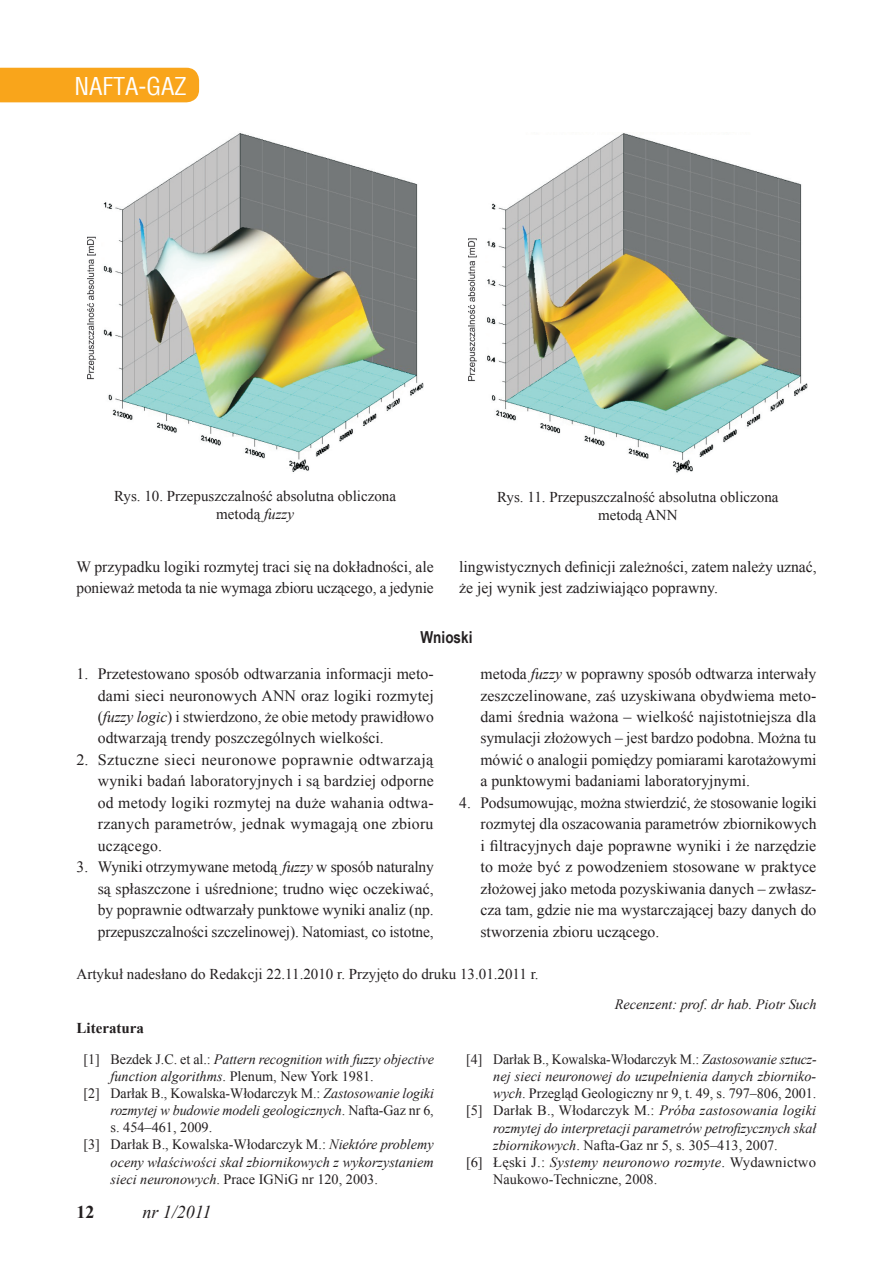
<style>
.page{position:relative;width:893px;height:1263px;background:#fff}
.page>*{position:absolute;margin:0;border:0;box-sizing:border-box;transform-origin:0 0}
.t1{font:24px "Switzerland Condensed";color:#fff}
.t2{font:italic 18px "Times New Roman";color:#231f20}
.t3{font:700 18px "Times New Roman";color:#231f20}
.t4{font:700 16.5px "Arial Narrow";color:#231f20}
.t5{font:15.75px/21.5px "Times New Roman";color:#231f20;text-align:justify}
.t6{font:15px/18px "Times New Roman";color:#231f20;text-align:center}
.t7{font:700 15px "Times New Roman";color:#231f20}
.t8{font:14.25px "Times New Roman";color:#231f20}
.t9{font:italic 14.25px "Times New Roman";letter-spacing:-.005em;color:#231f20}
.s1{font-style:italic}
.s2{font-style:normal}
</style>
<div class="page">
<div style="left:0;top:68px;width:199px;height:34px;background:#f9a51b"></div>
<img style="left:87px;top:133px;width:336px;height:339px">
<img style="left:468px;top:133px;width:339px;height:340px">
<h1 class="t1" style="left:74px;top:71px;width:114px">NAFTA-GAZ</h1>
<p class="t6" style="left:114px;top:487px;width:283px">Rys. 10. Przepuszczalność absolutna obliczona metodą <span class="s1">fuzzy</span></p>
<p class="t6" style="left:497px;top:488px;width:283px">Rys. 11. Przepuszczalność absolutna obliczona metodą ANN</p>
<p class="t5" style="left:77px;top:555px;width:359px">W przypadku logiki rozmytej traci się na dokładności, ale ponieważ metoda ta nie wymaga zbioru uczącego, a jedynie</p>
<p class="t5" style="left:459px;top:555px;width:359px">lingwistycznych definicji zależności, zatem należy uznać, że jej wynik jest zadziwiająco poprawny.</p>
<p class="t4" style="left:421px;top:625px;width:53px">Wnioski</p>
<p class="t5" style="left:98px;top:663px;width:338px;text-indent:-21px">1. Przetestowano sposób odtwarzania informacji meto&shy;dami sieci neuronowych ANN oraz logiki rozmytej (<span class="s1">fuzzy logic</span>) i stwierdzono, że obie metody prawidłowo odtwarzają trendy poszczególnych wielkości.</p>
<p class="t5" style="left:98px;top:749px;width:338px;text-indent:-21px">2. Sztuczne sieci neuronowe poprawnie odtwarzają wyniki badań laboratoryjnych i są bardziej odporne od metody logiki rozmytej na duże wahania odtwa&shy;rzanych parametrów, jednak wymagają one zbioru uczącego.</p>
<p class="t5" style="left:98px;top:856px;width:338px;text-indent:-21px">3. Wyniki otrzymywane metodą <span class="s1">fuzzy</span> w sposób naturalny są spłaszczone i uśrednione; trudno więc oczekiwać, by poprawnie odtwarzały punktowe wyniki analiz (np. przepuszczalności szczelinowej). Natomiast, co istotne,</p>
<p class="t5" style="left:480px;top:663px;width:338px">metoda <span class="s1">fuzzy</span> w poprawny sposób odtwarza interwały zeszczelinowane, zaś uzyskiwana obydwiema meto&shy;dami średnia ważona – wielkość najistotniejsza dla symulacji złożowych – jest bardzo podobna. Można tu mówić o analogii pomiędzy pomiarami karotażowymi a punktowymi badaniami laboratoryjnymi.</p>
<p class="t5" style="left:480px;top:791px;width:338px;text-indent:-21px">4. Podsumowując, można stwierdzić, że stosowanie logiki rozmytej dla oszacowania parametrów zbiornikowych i filtracyjnych daje poprawne wyniki i że narzędzie to może być z powodzeniem stosowane w praktyce złożowej jako metoda pozyskiwania danych – zwłasz&shy;cza tam, gdzie nie ma wystarczającej bazy danych do stworzenia zbioru uczącego.</p>
<p class="t6" style="left:77px;top:965px;width:464px">Artykuł nadesłano do Redakcji 22.11.2010 r. Przyjęto do druku 13.01.2011 r.</p>
<p class="t9" style="left:615px;top:995px;width:203px">Recenzent: prof. dr hab. Piotr Such</p>
<p class="t7" style="left:77px;top:1017px;width:69px">Literatura</p>
<p class="t9" style="left:83px;top:1049px;width:352px"><span class="s2">[1] Bezdek J.C. et al.:</span> Pattern recognition with fuzzy objective</p>
<p class="t8" style="left:111px;top:1067px;width:265px"><span class="s1">function algorithms</span>. Plenum, New York 1981.</p>
<p class="t8" style="left:83px;top:1084px;width:352px">[2] Darłak B., Kowalska-Włodarczyk M.: <span class="s1">Zastosowanie logiki</span></p>
<p class="t9" style="left:111px;top:1101px;width:325px">rozmytej w budowie modeli geologicznych<span class="s2">. Nafta-Gaz nr 6,</span></p>
<p class="t8" style="left:111px;top:1118px;width:103px">s. 454–461, 2009.</p>
<p class="t8" style="left:83px;top:1135px;width:352px">[3] Darłak B., Kowalska-Włodarczyk M.: <span class="s1">Niektóre problemy</span></p>
<p class="t9" style="left:111px;top:1152px;width:325px">oceny właściwości skał zbiornikowych z wykorzystaniem</p>
<p class="t8" style="left:111px;top:1169px;width:269px"><span class="s1">sieci neuronowych</span>. Prace IGNiG nr 120, 2003.</p>
<p class="t8" style="left:466px;top:1050px;width:352px">[4] Darłak B., Kowalska-Włodarczyk M.: <span class="s1">Zastosowanie sztucz-</span></p>
<p class="t9" style="left:493px;top:1067px;width:325px">nej sieci neuronowej do uzupełnienia danych zbiorniko-</p>
<p class="t8" style="left:493px;top:1084px;width:325px"><span class="s1">wych</span>. Przegląd Geologiczny nr 9, t. 49, s. 797–806, 2001.</p>
<p class="t8" style="left:466px;top:1101px;width:352px">[5] Darłak B., Włodarczyk M.: <span class="s1">Próba zastosowania logiki</span></p>
<p class="t9" style="left:493px;top:1118px;width:324px">rozmytej do interpretacji parametrów petrofizycznych skał</p>
<p class="t8" style="left:493px;top:1135px;width:286px"><span class="s1">zbiornikowych</span>. Nafta-Gaz nr 5, s. 305–413, 2007.</p>
<p class="t8" style="left:466px;top:1152px;width:351px">[6] Łęski J.: <span class="s1">Systemy neuronowo rozmyte</span>. Wydawnictwo</p>
<p class="t8" style="left:493px;top:1169px;width:166px">Naukowo-Techniczne, 2008.</p>
<p class="t3" style="left:77px;top:1199px;width:19px">12</p>
<p class="t2" style="left:142px;top:1200px;width:71px">nr 1/2011</p>
</div>
